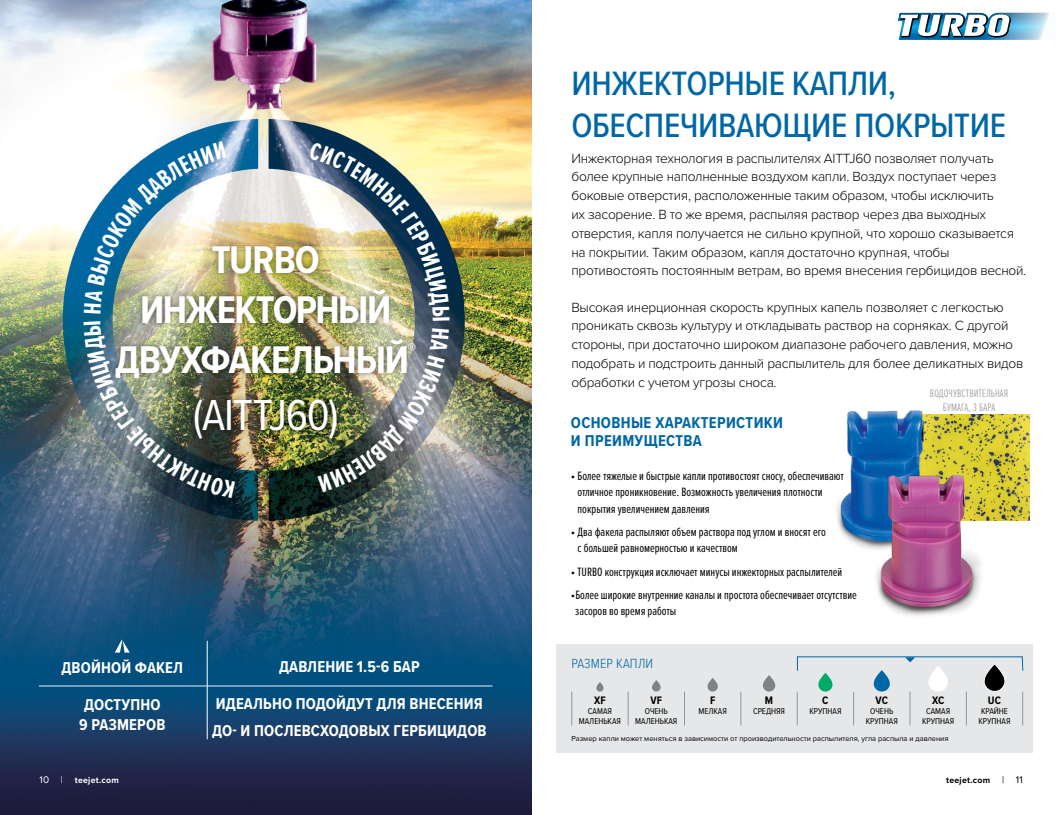
<style>
.page{position:relative;width:1063px;height:815px;background:#fff}
.page>*{position:absolute;margin:0;border:0;box-sizing:border-box;transform-origin:0 0}
.t1{font:45px "Proxima Nova Cond";letter-spacing:-.025em;color:#fff}
.t2{font:700 40px/50px "Proxima Nova Cond";letter-spacing:-.035em;color:#fff;text-align:center}
.t3{font:500 35px/42px "Proxima Nova Cond";letter-spacing:-.01em;color:#0067a6}
.t4{font:700 17.5px "Proxima Nova Cond";color:#fff}
.t5{font:700 16.25px/20px "Proxima Nova Cond";letter-spacing:.01em;color:#fff;text-align:center}
.t6{font:700 16.25px/18.8px "Proxima Nova Cond";letter-spacing:.02em;color:#0067a6}
.t7{font:300 13.75px/18.8px "Proxima Nova";letter-spacing:-.02em;color:#000}
.t8{font:300 13.75px "Proxima Nova Cond";letter-spacing:.01em;color:#0067a6}
.t9{font:12.5px/16.2px "Proxima Nova Ex Cn";color:#000}
.t10{font:300 11.25px/13.5px "Proxima Nova Ex Cn";letter-spacing:.01em;color:#939598;text-align:center}
.t11{font:700 11.25px "Proxima Nova Cond";color:#000}
.t12{font:8.75px/10px "Proxima Nova Cond";color:#000;text-align:center}
.t13{font:700 8.75px "Proxima Nova";letter-spacing:.03em;color:#fff}
.t14{font:700 8.75px "Proxima Nova";letter-spacing:.03em;color:#000}
.t15{font:7.5px "Proxima Nova";color:#000}
.s1{font-family:"Akzidenz Grotesk Pro";color:#fff}
.s2{font-weight:400;font-size:10px}
</style>
<div class="page">
<img style="left:0;top:0;width:531px;height:815px">
<img style="left:964px;top:415px;width:65px;height:18px">
<div style="left:556px;top:645px;width:477px;height:108px;background:#e6e7e8"></div>
<hr style="left:571px;top:692px;width:1px;height:33px;background:#939598">
<hr style="left:628px;top:692px;width:1px;height:33px;background:#939598">
<hr style="left:684px;top:692px;width:1px;height:33px;background:#939598">
<hr style="left:741px;top:692px;width:1px;height:33px;background:#939598">
<hr style="left:797px;top:692px;width:1px;height:33px;background:#939598">
<hr style="left:853px;top:692px;width:1px;height:33px;background:#939598">
<hr style="left:910px;top:692px;width:1px;height:33px;background:#939598">
<hr style="left:966px;top:692px;width:1px;height:33px;background:#939598">
<hr style="left:1022px;top:692px;width:1px;height:33px;background:#939598">
<svg style="left:596px;top:682px;width:8px;height:10px"></svg>
<svg style="left:652px;top:680px;width:9px;height:12px"></svg>
<svg style="left:707px;top:678px;width:11px;height:14px"></svg>
<svg style="left:763px;top:675px;width:12px;height:17px"></svg>
<svg style="left:797px;top:656px;width:226px;height:36px"></svg>
<img style="left:837px;top:410px;width:127px;height:123px">
<img style="left:842px;top:433px;width:188px;height:183px">
<svg style="left:898px;top:12px;width:152px;height:28px"></svg>
<div style="left:109px;top:239px;width:313px;height:206px;background:#000;opacity:.5"></div>
<svg style="left:115px;top:639px;width:15px;height:14px"></svg>
<hr style="left:207px;top:641px;width:1px;height:98px;background:#fff">
<hr style="left:39px;top:686px;width:454px;height:1px;background:#fff">
<img style="left:84px;top:321px;width:151px;height:177px">
<img style="left:84px;top:141px;width:143px;height:173px">
<img style="left:309px;top:142px;width:141px;height:179px">
<img style="left:318px;top:328px;width:131px;height:165px">
<h2 class="t2" style="left:115px;top:234px;width:296px">TURBO<br>ИНЖЕКТОРНЫЙ<br>ДВУХФАКЕЛЬНЫЙ</h2>
<p class="t4" style="left:408px;top:336px;width:10px">®</p>
<h1 class="t1" style="left:193px;top:382px;width:147px">(AITTJ60)</h1>
<p class="t5" style="left:61px;top:657px;width:123px">ДВОЙНОЙ ФАКЕЛ</p>
<p class="t5" style="left:79px;top:695px;width:88px">ДОСТУПНО<br>9 РАЗМЕРОВ</p>
<p class="t5" style="left:279px;top:656px;width:142px">ДАВЛЕНИЕ 1.5-6 БАР</p>
<p class="t5" style="left:212px;top:690px;width:276px;line-height:27.1px;text-align:left">ИДЕАЛЬНО ПОДОЙДУТ ДЛЯ ВНЕСЕНИЯ<br>ДО- И ПОСЛЕВСХОДОВЫХ ГЕРБИЦИДОВ</p>
<h3 class="t3" style="left:571px;top:61px;width:436px">ИНЖЕКТОРНЫЕ КАПЛИ,<br>ОБЕСПЕЧИВАЮЩИЕ ПОКРЫТИЕ</h3>
<p class="t7" style="left:571px;top:148px;width:456px">Инжекторная технология в распылителях AITTJ60 позволяет получать более крупные наполненные воздухом капли. Воздух поступает через боковые отверстия, расположенные таким образом, чтобы исключить<br>их засорение. В то же время, распыляя раствор через два выходных отверстия, капля получается не сильно крупной, что хорошо сказывается на покрытии. Таким образом, капля достаточно крупная, чтобы противостоять постоянным ветрам, во время внесения гербицидов весной.</p>
<p class="t7" style="left:571px;top:297px;width:454px">Высокая инерционная скорость крупных капель позволяет с легкостью проникать сквозь культуру и откладывать раствор на сорняках. С другой стороны, при достаточно широком диапазоне рабочего давления, можно подобрать и подстроить данный распылитель для более деликатных видов обработки с учетом угрозы сноса.</p>
<p class="t10" style="left:930px;top:386px;width:80px">ВОДОЧУВСТВИТЕЛЬНАЯ<br>БУМАГА, 3 БАРА</p>
<p class="t6" style="left:571px;top:412px;width:214px">ОСНОВНЫЕ ХАРАКТЕРИСТИКИ<br>И ПРЕИМУЩЕСТВА</p>
<p class="t9" style="left:578px;top:467px;width:268px;text-indent:-7px">• Более тяжелые и быстрые капли противостоят сносу, обеспечивают отличное проникновение. Возможность увеличения плотности покрытия увеличением давления</p>
<p class="t9" style="left:578px;top:523px;width:250px;text-indent:-7px">• Два факела распыляют объем раствора под углом и вносят его с большей равномерностью и качеством</p>
<p class="t9" style="left:571px;top:563px;width:273px">• TURBO конструкция исключает минусы инжекторных распылителей</p>
<p class="t9" style="left:575px;top:586px;width:283px;text-indent:-4px">•Более широкие внутренние каналы и простота обеспечивает отсутствие засоров во время работы <span class="s1">спечивает</span></p>
<p class="t8" style="left:571px;top:653px;width:83px">РАЗМЕР КАПЛИ</p>
<p class="t11" style="left:594px;top:692px;width:13px">XF</p>
<p class="t12" style="left:579px;top:706px;width:44px">САМАЯ<br>МАЛЕНЬКАЯ</p>
<p class="t11" style="left:651px;top:692px;width:13px">VF</p>
<p class="t12" style="left:635px;top:706px;width:44px">ОЧЕНЬ<br>МАЛЕНЬКАЯ</p>
<p class="t11" style="left:710px;top:692px;width:7px">F</p>
<p class="t12" style="left:698px;top:706px;width:30px">МЕЛКАЯ</p>
<p class="t11" style="left:765px;top:692px;width:10px">M</p>
<p class="t12" style="left:753px;top:706px;width:34px">СРЕДНЯЯ</p>
<p class="t11" style="left:822px;top:692px;width:8px">C</p>
<p class="t12" style="left:809px;top:706px;width:34px">КРУПНАЯ</p>
<p class="t11" style="left:876px;top:692px;width:14px">VC</p>
<p class="t12" style="left:866px;top:706px;width:34px">ОЧЕНЬ<br>КРУПНАЯ</p>
<p class="t11" style="left:932px;top:692px;width:14px">XC</p>
<p class="t12" style="left:922px;top:706px;width:34px">САМАЯ<br>КРУПНАЯ</p>
<p class="t11" style="left:988px;top:692px;width:15px">UC</p>
<p class="t12" style="left:979px;top:706px;width:34px;text-align:left">КРАЙНЕ<br>КРУПНАЯ</p>
<p class="t15" style="left:571px;top:733px;width:379px">Размер капли может меняться в зависимости от производительности распылителя, угла распыла и давления</p>
<p class="t13" style="left:39px;top:773px;width:81px"><span class="s2">10 |</span> teejet.com</p>
<p class="t14" style="left:946px;top:773px;width:78px">teejet.com <span class="s2">| 11</span></p>
</div>
